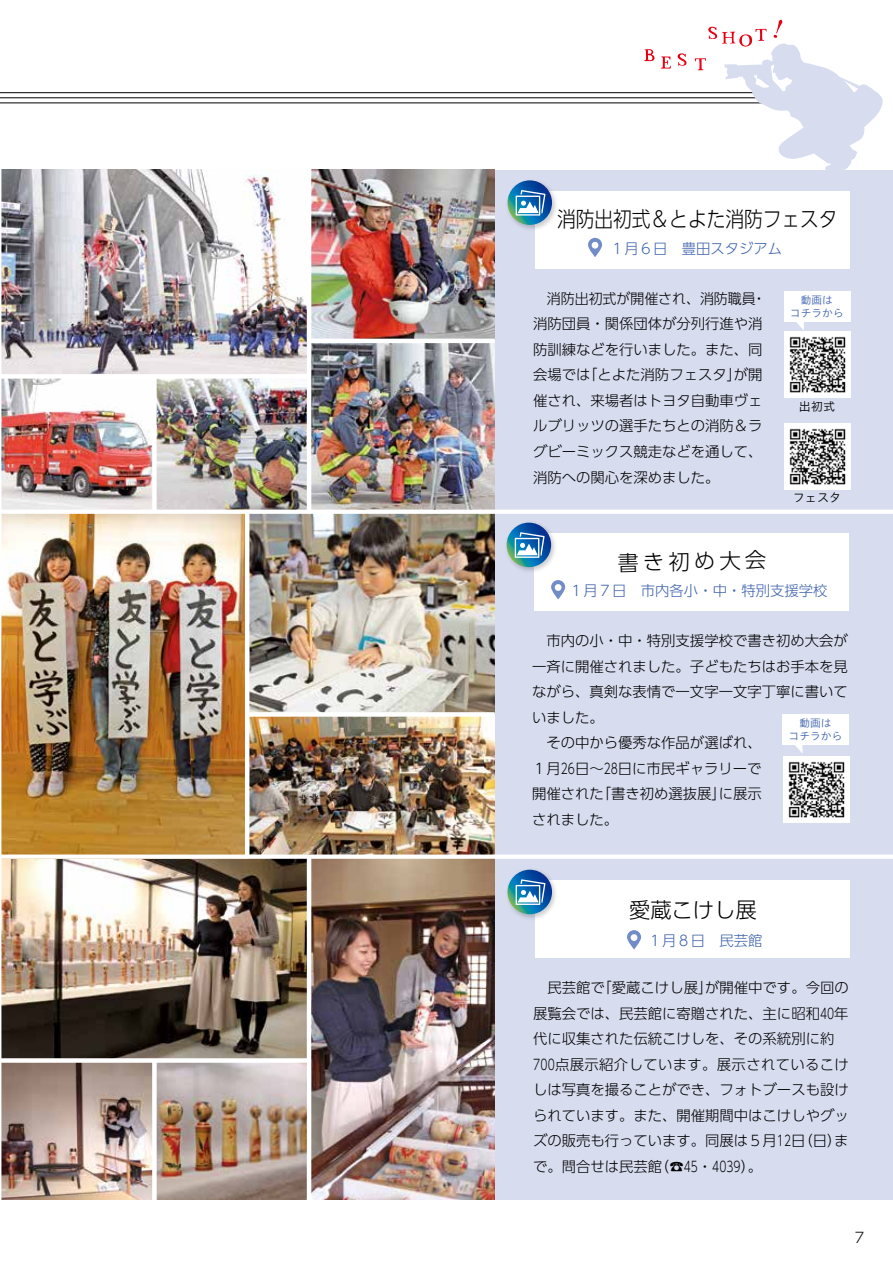
<style>
.page{position:relative;width:893px;height:1263px;background:#fff}
.page>*{position:absolute;margin:0;border:0;box-sizing:border-box;transform-origin:0 0}
.t1{font:300 21.3px "UD Shin Go Pro";color:#000;scale:.88 1}
.t2{font:300 21.3px "UD Shin Go Pro";color:#000}
.t3{font:300 14.4px/25.5px "UD Shin Go Pro";color:#000}
.t4{font:300 14.4px "UD Shin Go Pro";color:#3d62ad}
.t5{font:12px "Hiragino UD Sans Std W3";letter-spacing:.015em;color:#000}
.t6{font:10.65px/12.3px "Hiragino UD Sans Std W3";letter-spacing:.015em;color:#3d62ad;text-align:center}
</style>
<div class="page">
<hr style="left:0;top:103px;width:830px;height:1px;background:#000">
<hr style="left:0;top:98px;width:830px;height:1px;background:#000">
<hr style="left:0;top:92px;width:830px;height:1px;background:#000">
<div style="left:491px;top:170px;width:402px;height:342px;background:#d7dcef"></div>
<div style="left:491px;top:514px;width:402px;height:341px;background:#d7dcef"></div>
<div style="left:491px;top:858px;width:402px;height:342px;background:#d7dcef"></div>
<img style="left:311px;top:169px;width:184px;height:340px">
<img style="left:1px;top:169px;width:306px;height:341px">
<img style="left:1px;top:859px;width:306px;height:199px">
<img style="left:1px;top:1063px;width:306px;height:137px">
<img style="left:311px;top:859px;width:184px;height:341px">
<img style="left:1px;top:514px;width:244px;height:340px">
<img style="left:249px;top:514px;width:246px;height:340px">
<div style="left:152px;top:1060px;width:5px;height:141px;background:#fff"></div>
<svg style="left:644px;top:49px;width:11px;height:12px"></svg>
<svg style="left:661px;top:56px;width:10px;height:13px"></svg>
<svg style="left:678px;top:53px;width:9px;height:13px"></svg>
<svg style="left:695px;top:20px;width:188px;height:150px"></svg>
<div style="left:535px;top:191px;width:314px;height:78px;background:#fff"></div>
<div style="left:784px;top:291px;width:66px;height:31px;background:#fff"></div>
<svg style="left:796px;top:322px;width:8px;height:8px"></svg>
<svg style="left:588px;top:238px;width:14px;height:19px"></svg>
<img style="left:508px;top:180px;width:48px;height:49px">
<svg style="left:507px;top:180px;width:45px;height:45px"></svg>
<svg style="left:516px;top:190px;width:29px;height:26px"></svg>
<div style="left:534px;top:533px;width:315px;height:78px;background:#fff"></div>
<div style="left:783px;top:714px;width:66px;height:31px;background:#fff"></div>
<svg style="left:795px;top:745px;width:7px;height:8px"></svg>
<img style="left:506px;top:522px;width:49px;height:49px">
<svg style="left:507px;top:523px;width:44px;height:44px"></svg>
<svg style="left:515px;top:532px;width:30px;height:26px"></svg>
<div style="left:535px;top:880px;width:314px;height:78px;background:#fff"></div>
<svg style="left:627px;top:930px;width:14px;height:19px"></svg>
<img style="left:507px;top:869px;width:49px;height:50px">
<svg style="left:507px;top:870px;width:45px;height:44px"></svg>
<svg style="left:516px;top:879px;width:29px;height:26px"></svg>
<div style="left:247px;top:712px;width:248px;height:5px;background:#fff"></div>
<img style="left:783px;top:756px;width:66px;height:66px">
<img style="left:784px;top:332px;width:66px;height:66px">
<svg style="left:551px;top:580px;width:14px;height:19px"></svg>
<div style="left:152px;top:376px;width:5px;height:135px;background:#fff"></div>
<div style="left:0;top:374px;width:309px;height:5px;background:#fff"></div>
<hr style="left:309px;top:339px;width:186px;height:4px;background:#fff">
<img style="left:784px;top:423px;width:66px;height:66px">
<hr style="left:0;top:510px;width:893px;height:4px;background:#fff">
<div style="left:0;top:854px;width:893px;height:5px;background:#fff"></div>
<h1 class="t1" style="left:557px;top:201px;width:320px">消防出初式＆とよた消防フェスタ</h1>
<p class="t4" style="left:610px;top:237px;width:174px">１月６日　豊田スタジアム</p>
<p class="t3" style="left:533px;top:285px;width:235px">　消防出初式が開催され、消防職員・消防団員・関係団体が分列行進や消防訓練などを行いました。また、同会場では「とよた消防フェスタ」が開催され、来場者はトヨタ自動車ヴェルブリッツの選手たちとの消防＆ラグビーミックス競走などを通して、消防への関心を深めました。</p>
<p class="t6" style="left:790px;top:293px;width:55px">動画は<br>コチラから</p>
<p class="t5" style="left:799px;top:397px;width:38px">出初式</p>
<p class="t5" style="left:793px;top:489px;width:50px">フェスタ</p>
<h1 class="t2" style="left:617px;top:545px;width:150px;rotate:-1deg">書き初め大会</h1>
<p class="t4" style="left:569px;top:579px;width:260px">１月７日　市内各小・中・特別支援学校</p>
<p class="t3" style="left:532px;top:627px;width:317px">　市内の小・中・特別支援学校で書き初め大会が一斉に開催されました。子どもたちはお手本を見ながら、真剣な表情で一文字一文字丁寧に書いていました。<br>　その中から優秀な作品が選ばれ、<br>１月26日～28日に市民ギャラリーで<br>開催された「書き初め選抜展」に展示<br>されました。</p>
<p class="t6" style="left:788px;top:716px;width:55px">動画は<br>コチラから</p>
<h1 class="t2" style="left:629px;top:892px;width:129px">愛蔵こけし展</h1>
<p class="t4" style="left:648px;top:929px;width:116px">１月８日　民芸館</p>
<p class="t3" style="left:533px;top:974px;width:317px">　民芸館で「愛蔵こけし展」が開催中です。今回の展覧会では、民芸館に寄贈された、主に昭和40年代に収集された伝統こけしを、その系統別に約<br>700点展示紹介しています。展示されているこけしは写真を撮ることができ、フォトブースも設けられています。また、開催期間中はこけしやグッズの販売も行っています。同展は５月12日（日）まで。問合せは民芸館（☎45・4039）。</p>
<p class="t3" style="left:855px;top:1224px;width:11px">7</p>
</div>
